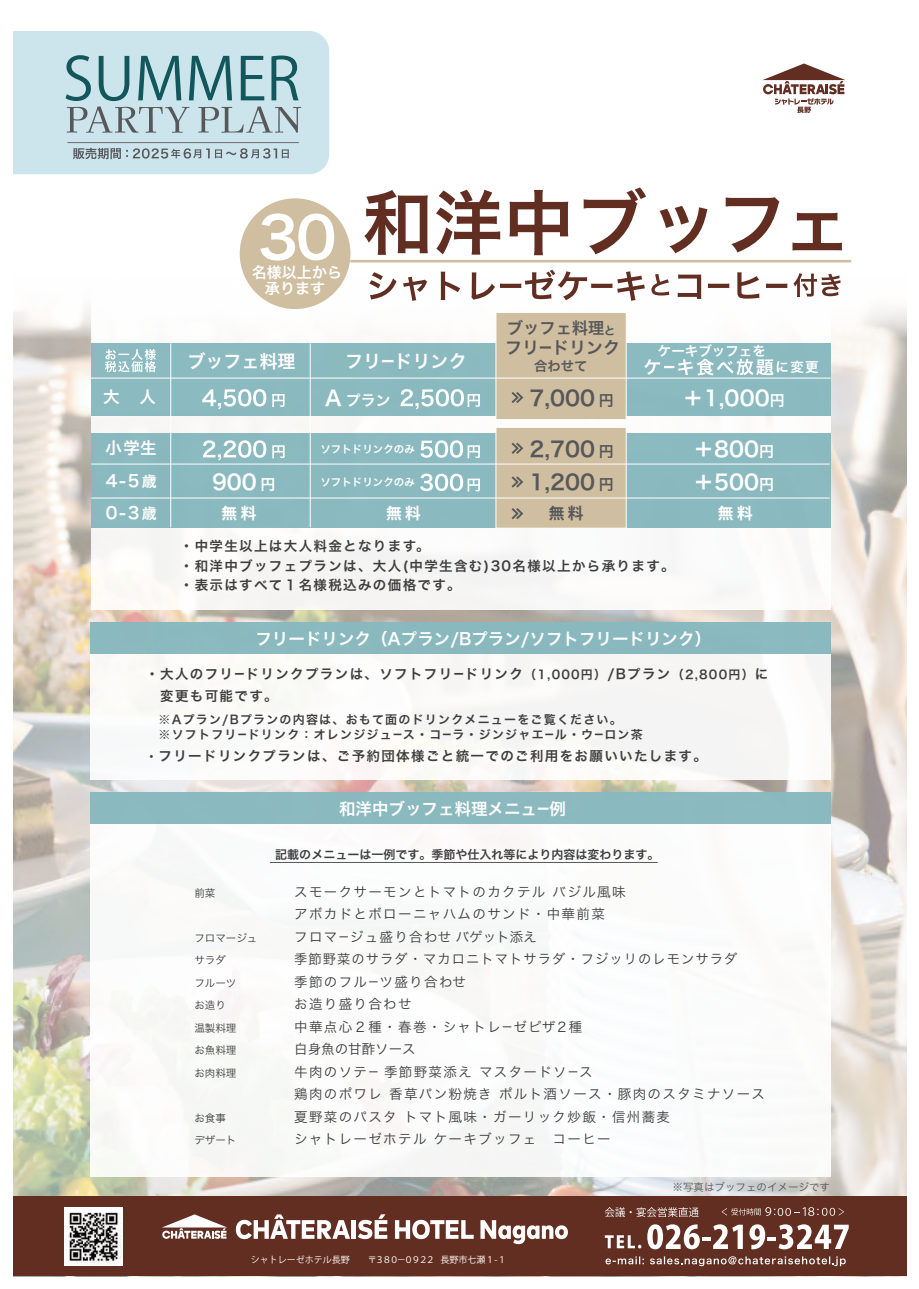
<style>
.page{position:relative;width:919px;height:1289px;background:#fff}
.page>*{position:absolute;margin:0;border:0;box-sizing:border-box;transform-origin:0 0}
.t1{font:58.35px "Koz Go Pr 6 N";color:#11575b}
.t2{font:21px/33.3px "Hira Kaku Pro N W6";color:#fff}
.t3{font:21px/32.7px "Hira Kaku Pro N W6";color:#57585a}
.t4{font:18px "Hira Kaku Pro N W6";color:#fff}
.t5{font:16.95px "Hira Kaku Pro N W6";color:#57585a}
.t6{font:16.5px/33px "Hira Kaku Pro N W6";color:#fff}
.t7{font:16.2px "Hira Kaku Pro N W6";color:#57585a}
.t8{font:700 15.75px "Koz Go Pr 6 N";color:#fff}
.t9{font:700 15.75px "Koz Go Pr 6 N";color:#57585a}
.t10{font:15px "Hira Kaku Pro N W6";color:#fff}
.t11{font:13.5px/22.5px "Hira Kaku Pro N W3";letter-spacing:.1em;color:#3e3e3f}
.t12{font:13.5px/19.5px "Hira Kaku Pro N W6";letter-spacing:.1em;color:#3e3e3f}
.t13{font:13.5px "Hira Kaku Pro N W6";color:#fff}
.t14{font:13.35px "Hira Kaku Pro N W6";color:#57585a}
.t15{font:12px/15px "Hira Kaku Pro N W6";letter-spacing:.1em;color:#3e3e3f}
.t16{font:12px "Hira Kaku Pro N W6";color:#3e3e3f}
.t17{font:10.5px/22.5px "Hira Kaku Pro N W3";color:#3e3e3f}
.t18{font:10.5px "Hira Kaku Pro N W6";color:#fff}
.t19{font:10.5px "Hira Kaku Pro N W3";color:#57585a}
.t20{font:9px "Koz Go Pr 6 N";color:#fff}
.s1{font-size:15px}
.s2{font-size:21px}
.s3{font-size:11.7px}
.s4{font-size:12px}
</style>
<div class="page">
<img style="left:13px;top:454px;width:893px;height:742px">
<div style="left:90px;top:622px;width:740px;height:157px;background:#f9f9f7"></div>
<div style="left:90px;top:622px;width:740px;height:31px;background:#89b9be"></div>
<div style="left:90px;top:792px;width:740px;height:384px;background:#fff"></div>
<div style="left:90px;top:792px;width:740px;height:31px;background:#8ab9bf"></div>
<svg style="left:13px;top:237px;width:893px;height:217px"></svg>
<div style="left:13px;top:1196px;width:893px;height:79px;background:#622e22"></div>
<svg style="left:162px;top:1214px;width:65px;height:24px"></svg>
<svg style="left:236px;top:1214px;width:114px;height:25px"></svg>
<div style="left:351px;top:1220px;width:5px;height:18px;background:#fff"></div>
<svg style="left:358px;top:1214px;width:29px;height:25px"></svg>
<svg style="left:395px;top:1219px;width:78px;height:20px"></svg>
<svg style="left:480px;top:1220px;width:88px;height:24px"></svg>
<div style="left:91px;top:278px;width:739px;height:331px;background:#fff"></div>
<div style="left:91px;top:433px;width:739px;height:94px;background:#8ab9bf"></div>
<hr style="left:350px;top:260px;width:501px;height:2px;background:#d0bea0">
<svg style="left:369px;top:272px;width:27px;height:27px"></svg>
<svg style="left:403px;top:277px;width:24px;height:24px"></svg>
<svg style="left:440px;top:272px;width:20px;height:28px"></svg>
<svg style="left:471px;top:270px;width:173px;height:31px"></svg>
<svg style="left:651px;top:274px;width:18px;height:21px"></svg>
<svg style="left:677px;top:274px;width:24px;height:25px"></svg>
<svg style="left:708px;top:283px;width:21px;height:5px"></svg>
<svg style="left:737px;top:272px;width:22px;height:26px"></svg>
<svg style="left:766px;top:283px;width:21px;height:5px"></svg>
<svg style="left:793px;top:273px;width:47px;height:24px"></svg>
<svg style="left:763px;top:63px;width:82px;height:50px"></svg>
<div style="left:91px;top:343px;width:739px;height:73px;background:#8bbabf"></div>
<svg style="left:105px;top:349px;width:51px;height:23px"></svg>
<svg style="left:644px;top:359px;width:129px;height:16px"></svg>
<div style="left:495px;top:312px;width:131px;height:108px;background:#d0bea0;border:1px solid #fff"></div>
<div style="left:495px;top:427px;width:131px;height:101px;background:#d0bea0;border:1px solid #fff"></div>
<hr style="left:91px;top:378px;width:739px;height:1px;background:#fff">
<hr style="left:91px;top:463px;width:738px;height:1px;background:#fff">
<hr style="left:91px;top:497px;width:738px;height:1px;background:#fff">
<svg style="left:511px;top:392px;width:12px;height:11px"></svg>
<svg style="left:511px;top:442px;width:12px;height:12px"></svg>
<svg style="left:511px;top:476px;width:12px;height:11px"></svg>
<hr style="left:270px;top:862px;width:387px;height:1px;background:#57585a">
<div style="left:240px;top:198px;width:110px;height:111px;background:#d0bea0;border-radius:50%"></div>
<svg style="left:260px;top:213px;width:74px;height:47px"></svg>
<svg style="left:364px;top:190px;width:64px;height:65px"></svg>
<svg style="left:436px;top:190px;width:64px;height:65px"></svg>
<svg style="left:509px;top:190px;width:59px;height:65px"></svg>
<svg style="left:583px;top:187px;width:63px;height:67px"></svg>
<svg style="left:659px;top:206px;width:48px;height:47px"></svg>
<svg style="left:725px;top:197px;width:54px;height:55px"></svg>
<svg style="left:792px;top:213px;width:49px;height:37px"></svg>
<hr style="left:170px;top:343px;width:1px;height:184px;background:#fff">
<hr style="left:310px;top:343px;width:1px;height:184px;background:#fff">
<svg style="left:400px;top:389px;width:80px;height:20px"></svg>
<svg style="left:420px;top:440px;width:60px;height:18px"></svg>
<svg style="left:420px;top:473px;width:60px;height:18px"></svg>
<svg style="left:202px;top:389px;width:64px;height:20px"></svg>
<svg style="left:272px;top:394px;width:13px;height:13px"></svg>
<svg style="left:203px;top:440px;width:63px;height:20px"></svg>
<svg style="left:272px;top:445px;width:13px;height:13px"></svg>
<svg style="left:511px;top:508px;width:12px;height:11px"></svg>
<svg style="left:13px;top:31px;width:316px;height:143px"></svg>
<svg style="left:604px;top:1207px;width:94px;height:9px"></svg>
<svg style="left:605px;top:1256px;width:240px;height:10px"></svg>
<svg style="left:647px;top:1224px;width:95px;height:25px"></svg>
<svg style="left:749px;top:1224px;width:99px;height:25px"></svg>
<svg style="left:604px;top:1235px;width:37px;height:13px"></svg>
<svg style="left:721px;top:1207px;width:123px;height:8px"></svg>
<img style="left:64px;top:1207px;width:58px;height:58px">
<h1 class="t1" style="left:63px;top:46px;width:239px">SUMMER</h1>
<p class="t10" style="left:252px;top:258px;width:92px">名様以上から</p>
<p class="t6" style="left:103px;top:380px;width:54px">大 人</p>
<p class="t6" style="left:105px;top:431px;width:53px">小学生<br>4-5<span class="s1">歳</span></p>
<p class="t6" style="left:106px;top:495px;width:52px">0-3<span class="s1">歳</span></p>
<p class="t10" style="left:265px;top:275px;width:62px">承ります</p>
<h3 class="t4" style="left:187px;top:344px;width:109px">ブッフェ料理</h3>
<h3 class="t4" style="left:345px;top:344px;width:123px">フリードリンク</h3>
<p class="t10" style="left:325px;top:386px;width:67px"><span class="s2">A</span> プラン</p>
<p class="t18" style="left:320px;top:439px;width:96px">ソフトドリンクのみ</p>
<h2 class="t2" style="left:212px;top:465px;width:65px">900 <span class="s1">円</span></h2>
<p class="t18" style="left:320px;top:472px;width:96px">ソフトドリンクのみ</p>
<p class="t7" style="left:507px;top:313px;width:110px">ブッフェ料理<span class="s3">と</span></p>
<p class="t5" style="left:505px;top:332px;width:116px">フリードリンク</p>
<p class="t14" style="left:534px;top:353px;width:55px">合わせて</p>
<h2 class="t3" style="left:529px;top:381px;width:86px">7,000 <span class="s1">円</span></h2>
<h2 class="t3" style="left:529px;top:432px;width:86px">2,700 <span class="s1">円<br></span>1,200 <span class="s1">円</span></h2>
<p class="t13" style="left:657px;top:338px;width:109px">ケーキブッフェを</p>
<p class="t13" style="left:775px;top:355px;width:45px">に変更</p>
<h2 class="t2" style="left:682px;top:380px;width:104px">＋1,000<span class="s1">円</span></h2>
<h2 class="t2" style="left:693px;top:432px;width:83px">＋800<span class="s1">円</span>＋500<span class="s1">円</span></h2>
<p class="t8" style="left:221px;top:504px;width:37px">無 料</p>
<p class="t8" style="left:386px;top:504px;width:36px">無 料</p>
<p class="t8" style="left:717px;top:504px;width:36px">無 料</p>
<p class="t9" style="left:548px;top:504px;width:36px">無 料</p>
<p class="t12" style="left:180px;top:536px;width:496px">・中学生以上は大人料金となります。<br>・和洋中ブッフェプランは、大人(中学生含む)30名様以上から承ります。・表示はすべて１名様税込みの価格です。</p>
<p class="t6" style="left:255px;top:622px;width:457px">フリードリンク（Aプラン/Bプラン/ソフトフリードリンク）</p>
<p class="t12" style="left:145px;top:662px;width:624px;line-height:22.5px">・大人のフリードリンクプランは、ソフトフリードリンク<span class="s4">（1,000円）</span>/Bプラン<span class="s4">（2,800円）</span>に　変更も可能です。</p>
<p class="t15" style="left:145px;top:711px;width:499px;text-indent:13px">※Aプラン/Bプランの内容は、おもて面のドリンクメニューをご覧ください。　※ソフトフリードリンク：オレンジジュース・コーラ・ジンジャエール・ウーロン茶</p>
<p class="t12" style="left:145px;top:746px;width:563px"><span class="s4">・</span>フリードリンクプランは、ご予約団体様ごと統一でのご利用をお願いいたします。</p>
<p class="t6" style="left:339px;top:792px;width:228px">和洋中ブッフェ料理メニュー例</p>
<p class="t17" style="left:194px;top:880px;width:22px">前菜</p>
<p class="t17" style="left:194px;top:925px;width:64px">フロマージュサラダ<br>フルーツ<br>お造り<br>温製料理<br>お魚料理<br>お肉料理</p>
<p class="t17" style="left:194px;top:1105px;width:43px">お食事デザート</p>
<p class="t16" style="left:275px;top:843px;width:397px">記載のメニューは一例です。季節や仕入れ等により内容は変わります。　</p>
<p class="t11" style="left:294px;top:879px;width:472px">スモークサーモンとトマトのカクテル バジル風味<br>アボカドとボローニャハムのサンド・中華前菜<br>フロマージュ盛り合わせ バゲット添え<br>季節野菜のサラダ・マカロニトマトサラダ・フジッリのレモンサラダ<br>季節のフルーツ盛り合わせ<br>お造り盛り合わせ<br>中華点心２種・春巻・シャトレーゼピザ２種<br>白身魚の甘酢ソース<br>牛肉のソテー 季節野菜添え マスタードソース<br>鶏肉のポワレ 香草パン粉焼き ポルト酒ソース・豚肉のスタミナソース夏野菜のパスタ トマト風味・ガーリック炒飯・信州蕎麦<br>シャトレーゼホテル ケーキブッフェ　コーヒー</p>
<p class="t19" style="left:672px;top:1177px;width:159px">※写真はブッフェのイメージです</p>
<p class="t20" style="left:251px;top:1254px;width:257px">シャトレーゼホテル長野　　〒３８０－０９２２ 長野市七瀬１-１</p>
</div>
